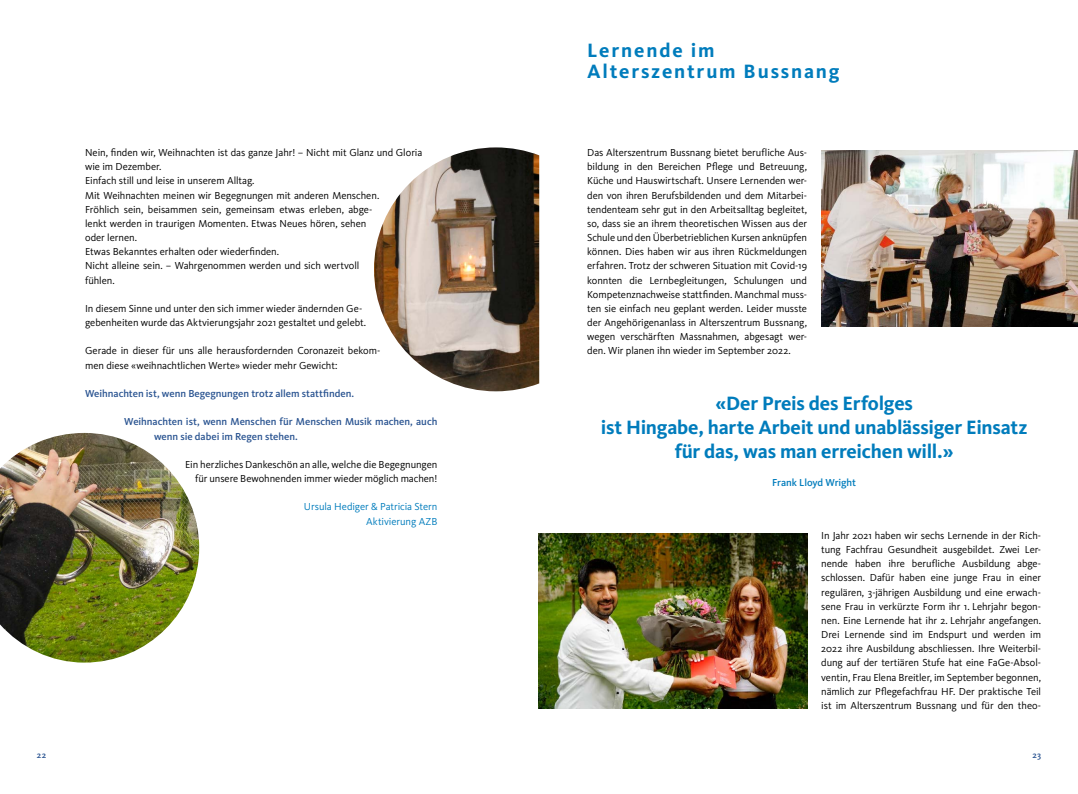
<style>
.page{position:relative;width:1078px;height:794px;background:#fff}
.page>*{position:absolute;margin:0;border:0;box-sizing:border-box;transform-origin:0 0}
.t1{font:700 20px/24px "Kievit OT";letter-spacing:-.01em;color:#007cbc;text-align:center}
.t2{font:700 20px/21px "Kievit OT";letter-spacing:.09em;color:#007cbc}
.t3{font:10.5px/14.2px "Kievit OT";letter-spacing:-.005em;color:#000}
.t4{font:500 10.5px/14.2px "Kievit OT";letter-spacing:-.005em;color:#2a5491}
.t5{font:10.5px/14.2px "Kievit OT";letter-spacing:-.01em;color:#007cbc;text-align:right}
.t6{font:500 10.5px "Kievit OT";letter-spacing:-.01em;color:#007cbc}
.t7{font:500 9px "Kievit OT";color:#2a5491}
</style>
<div class="page">
<img style="left:539px;top:533px;width:267px;height:176px">
<img style="left:821px;top:150px;width:256px;height:176px">
<img style="left:374px;top:147px;width:165px;height:244px">
<img style="left:0;top:433px;width:199px;height:229px">
<p class="t3" style="left:85px;top:145px;width:338px">Nein, finden wir, Weihnachten ist das ganze Jahr! – Nicht mit Glanz und Gloria wie im Dezember.<br>Einfach still und leise in unserem Alltag.<br>Mit Weihnachten meinen wir Begegnungen mit anderen Menschen.<br>Fröhlich sein, beisammen sein, gemeinsam etwas erleben, abge-<br>lenkt werden in traurigen Momenten. Etwas Neues hören, sehen<br>oder lernen.<br>Etwas Bekanntes erhalten oder wiederfinden.<br>Nicht alleine sein. – Wahrgenommen werden und sich wertvoll<br>fühlen.</p>
<p class="t3" style="left:85px;top:301px;width:282px">In diesem Sinne und unter den sich immer wieder ändernden Ge&shy;gebenheiten wurde das Aktvierungsjahr 2021 gestaltet und gelebt.</p>
<p class="t3" style="left:85px;top:344px;width:296px">Gerade in dieser für uns alle herausfordernden Coronazeit bekom&shy;men diese «weihnachtlichen Werte» wieder mehr Gewicht:</p>
<p class="t4" style="left:85px;top:386px;width:270px">Weihnachten ist, wenn Begegnungen trotz allem stattfinden.</p>
<p class="t4" style="left:154px;top:415px;width:285px;text-indent:-30px">Weihnachten ist, wenn Menschen für Menschen Musik machen, auch wenn sie dabei im Regen stehen.</p>
<p class="t3" style="left:185px;top:457px;width:254px;text-align:right">Ein herzliches Dankeschön an alle, welche die Begegnungen für unsere Bewohnenden immer wieder möglich machen!</p>
<p class="t5" style="left:304px;top:500px;width:135px">Ursula Hediger &amp; Patricia Stern<br>Aktivierung AZB</p>
<h1 class="t2" style="left:587px;top:40px;width:254px">Lernende im<br>Alterszentrum Bussnang</h1>
<p class="t3" style="left:587px;top:145px;width:221px;text-align:justify">Das Alterszentrum Bussnang bietet berufliche Aus&shy;bildung in den Bereichen Pflege und Betreuung, Küche und Hauswirtschaft. Unsere Lernenden wer&shy;den von ihren Berufsbildenden und dem Mitarbei&shy;tendenteam sehr gut in den Arbeitsalltag begleitet, so, dass sie an ihrem theoretischen Wissen aus der Schule und den Überbetrieblichen Kursen anknüpfen können. Dies haben wir aus ihren Rückmeldungen erfahren. Trotz der schweren Situation mit Covid-19 konnten die Lernbegleitungen, Schulungen und Kompetenznachweise stattfinden. Manchmal muss&shy;ten sie einfach neu geplant werden. Leider musste der Angehörigenanlass in Alterszentrum Bussnang, wegen verschärften Massnahmen, abgesagt wer&shy;den. Wir planen ihn wieder im September 2022.</p>
<h1 class="t1" style="left:600px;top:391px;width:428px">«Der Preis des Erfolges<br>ist Hingabe, harte Arbeit und unablässiger Einsatz für das, was man erreichen will.»</h1>
<p class="t6" style="left:772px;top:476px;width:85px">Frank Lloyd Wright</p>
<p class="t3" style="left:821px;top:528px;width:221px;text-align:justify">In Jahr 2021 haben wir sechs Lernende in der Rich&shy;tung Fachfrau Gesundheit ausgebildet. Zwei Ler&shy;nende haben ihre berufliche Ausbildung abge&shy;schlossen. Dafür haben eine junge Frau in einer regulären, 3-jährigen Ausbildung und eine erwach&shy;sene Frau in verkürzte Form ihr 1. Lehrjahr begon&shy;nen. Eine Lernende hat ihr 2. Lehrjahr angefangen.<br>Drei Lernende sind im Endspurt und werden im 2022 ihre Ausbildung abschliessen. Ihre Weiterbil&shy;dung auf der tertiären Stufe hat eine FaGe-Absol&shy;ventin, Frau Elena Breitler, im September begonnen, nämlich zur Pflegefachfrau HF. Der praktische Teil ist im Alterszentrum Bussnang und für den theo-</p>
<p class="t7" style="left:37px;top:749px;width:11px">22</p>
<p class="t7" style="left:1032px;top:749px;width:10px">23</p>
</div>
